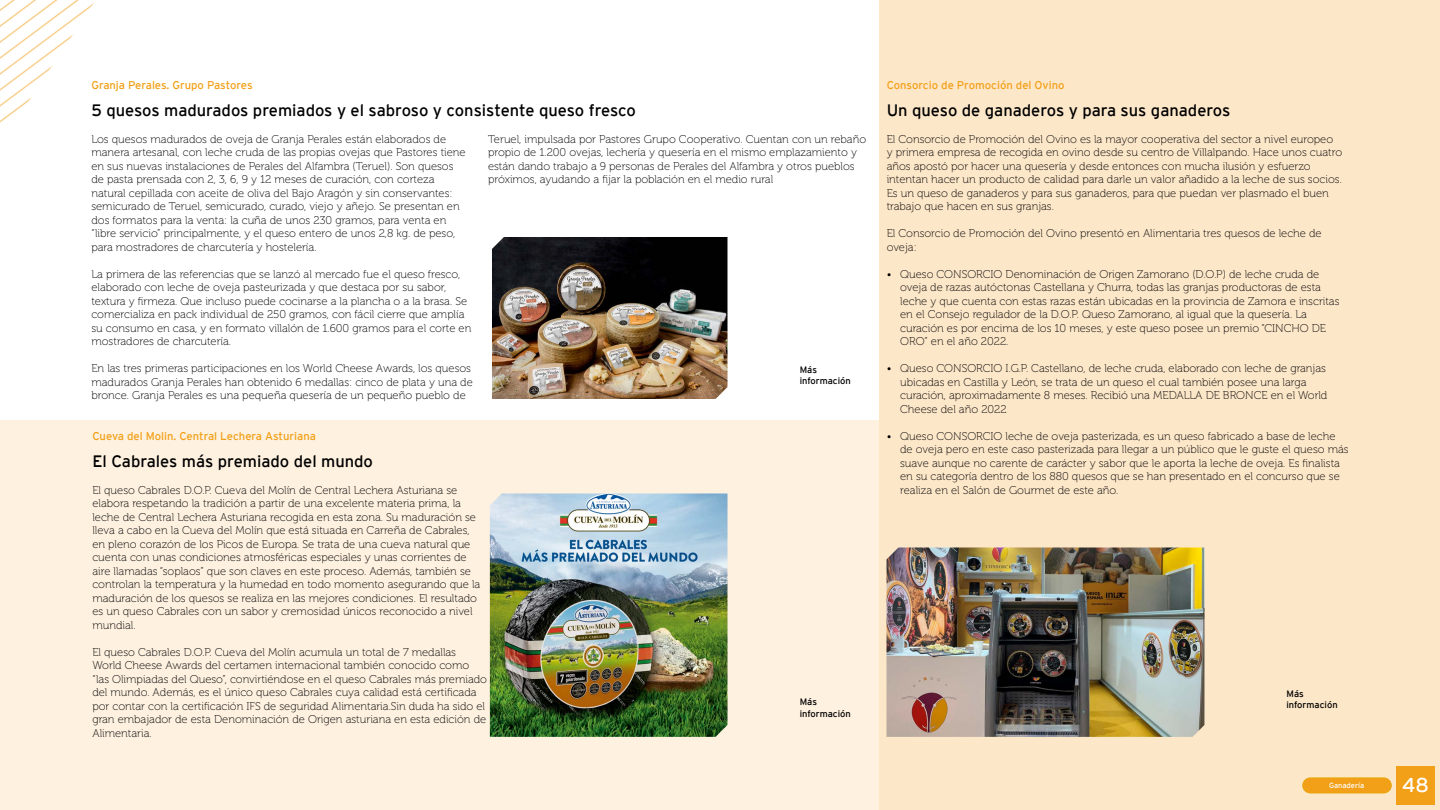
<style>
.page{position:relative;width:1440px;height:810px;background:#fff}
.page>*{position:absolute;margin:0;border:0;box-sizing:border-box;transform-origin:0 0}
.t1{font:20.02px "Interstate";color:#fff}
.t2{font:16.5px "Interstate";color:#000}
.t3{font:11.25px/13.5px "Museo 100";color:#000}
.t4{font:11.25px "Interstate";color:#f2a018}
.t5{font:9.3px/11.2px "Interstate";color:#000}
.t6{font:7.5px "Interstate";color:#fff}
</style>
<div class="page">
<div style="left:0;top:420px;width:879px;height:390px;background:#fef1e0"></div>
<div style="left:879px;top:0;width:561px;height:810px;background:#fde7c9"></div>
<svg style="left:0;top:0;width:94px;height:123px"></svg>
<img style="left:490px;top:494px;width:237px;height:243px">
<img style="left:492px;top:237px;width:236px;height:162px">
<img style="left:886px;top:548px;width:318px;height:189px">
<div style="left:1396px;top:766px;width:39px;height:39px;background:#f2a018"></div>
<div style="left:1302px;top:778px;width:90px;height:15px;background:#f2a018;border-radius:8px"></div>
<p class="t4" style="left:887px;top:78px;width:179px">Consorcio de Promoción del Ovino</p>
<h2 class="t2" style="left:887px;top:100px;width:345px">Un queso de ganaderos y para sus ganaderos</h2>
<p class="t3" style="left:887px;top:132px;width:457px">El Consorcio de Promoción del Ovino es la mayor cooperativa del sector a nivel europeo<br>y primera empresa de recogida en ovino desde su centro de Villalpando. Hace unos cuatro años apostó por hacer una quesería y desde entonces con mucha ilusión y esfuerzo intentan hacer un producto de calidad para darle un valor añadido a la leche de sus socios.<br>Es un queso de ganaderos y para sus ganaderos, para que puedan ver plasmado el buen trabajo que hacen en sus granjas.</p>
<p class="t3" style="left:887px;top:227px;width:437px">El Consorcio de Promoción del Ovino presentó en Alimentaria tres quesos de leche de oveja:</p>
<p class="t3" style="left:900px;top:267px;width:441px;text-indent:-14px">• Queso CONSORCIO Denominación de Origen Zamorano (D.O.P) de leche cruda de oveja de razas autóctonas Castellana y Churra, todas las granjas productoras de esta leche y que cuenta con estas razas están ubicadas en la provincia de Zamora e inscritas en el Consejo regulador de la D.O.P. Queso Zamorano, al igual que la quesería. La curación es por encima de los 10 meses, y este queso posee un premio “CINCHO DE ORO” en el año 2022.</p>
<p class="t3" style="left:900px;top:362px;width:429px;text-indent:-14px">• Queso CONSORCIO I.G.P. Castellano, de leche cruda, elaborado con leche de granjas ubicadas en Castilla y León, se trata de un queso el cual también posee una larga curación, aproximadamente 8 meses. Recibió una MEDALLA DE BRONCE en el World Cheese del año 2022</p>
<p class="t3" style="left:900px;top:429px;width:450px;text-indent:-14px">• Queso CONSORCIO leche de oveja pasterizada, es un queso fabricado a base de leche de oveja pero en este caso pasterizada para llegar a un público que le guste el queso más suave aunque no carente de carácter y sabor que le aporta la leche de oveja. Es finalista en su categoría dentro de los 880 quesos que se han presentado en el concurso que se realiza en el Salón de Gourmet de este año.</p>
<p class="t4" style="left:91px;top:78px;width:163px">Granja Perales. Grupo Pastores</p>
<h2 class="t2" style="left:91px;top:100px;width:546px">5 quesos madurados premiados y el sabroso y consistente queso fresco</h2>
<p class="t3" style="left:91px;top:132px;width:376px">Los quesos madurados de oveja de Granja Perales están elaborados de manera artesanal, con leche cruda de las propias ovejas que Pastores tiene en sus nuevas instalaciones de Perales del Alfambra (Teruel). Son quesos de pasta prensada con 2, 3, 6, 9 y 12 meses de curación, con corteza natural cepillada con aceite de oliva del Bajo Aragón y sin conservantes: semicurado de Teruel, semicurado, curado, viejo y añejo. Se presentan en dos formatos para la venta: la cuña de unos 230 gramos, para venta en “libre servicio” principalmente, y el queso entero de unos 2,8 kg. de peso, para mostradores de charcutería y hostelería.</p>
<p class="t3" style="left:91px;top:267px;width:381px">La primera de las referencias que se lanzó al mercado fue el queso fresco, elaborado con leche de oveja pasteurizada y que destaca por su sabor, textura y firmeza. Que incluso puede cocinarse a la plancha o a la brasa. Se comercializa en pack individual de 250 gramos, con fácil cierre que amplía su consumo en casa, y en formato villalón de 1.600 gramos para el corte en mostradores de charcutería.</p>
<p class="t3" style="left:91px;top:362px;width:383px">En las tres primeras participaciones en los World Cheese Awards, los quesos madurados Granja Perales han obtenido 6 medallas: cinco de plata y una de bronce. Granja Perales es una pequeña quesería de un pequeño pueblo de</p>
<p class="t3" style="left:488px;top:132px;width:380px">Teruel, impulsada por Pastores Grupo Cooperativo. Cuentan con un rebaño propio de 1.200 ovejas, lechería y quesería en el mismo emplazamiento y están dando trabajo a 9 personas de Perales del Alfambra y otros pueblos próximos, ayudando a fijar la población en el medio rural</p>
<p class="t5" style="left:800px;top:364px;width:53px">Más información</p>
<p class="t4" style="left:92px;top:429px;width:225px">Cueva del Molin. Central Lechera Asturiana</p>
<h2 class="t2" style="left:92px;top:451px;width:282px">El Cabrales más premiado del mundo</h2>
<p class="t3" style="left:92px;top:483px;width:390px">El queso Cabrales D.O.P. Cueva del Molín de Central Lechera Asturiana se elabora respetando la tradición a partir de una excelente materia prima, la leche de Central Lechera Asturiana recogida en esta zona. Su maduración se lleva a cabo en la Cueva del Molín que está situada en Carreña de Cabrales, en pleno corazón de los Picos de Europa. Se trata de una cueva natural que cuenta con unas condiciones atmosféricas especiales y unas corrientes de aire llamadas “soplaos” que son claves en este proceso. Además, también se controlan la temperatura y la humedad en todo momento asegurando que la maduración de los quesos se realiza en las mejores condiciones. El resultado es un queso Cabrales con un sabor y cremosidad únicos reconocido a nivel mundial.</p>
<p class="t3" style="left:92px;top:645px;width:396px">El queso Cabrales D.O.P. Cueva del Molín acumula un total de 7 medallas World Cheese Awards del certamen internacional también conocido como “las Olimpiadas del Queso”, convirtiéndose en el queso Cabrales más premiado del mundo. Además, es el único queso Cabrales cuya calidad está certificada por contar con la certificación IFS de seguridad Alimentaria.Sin duda ha sido el gran embajador de esta Denominación de Origen asturiana en esta edición de Alimentaria.</p>
<p class="t5" style="left:1286px;top:688px;width:19px">Más</p>
<p class="t5" style="left:800px;top:696px;width:19px">Más</p>
<p class="t5" style="left:1286px;top:699px;width:53px">información</p>
<p class="t5" style="left:800px;top:708px;width:53px">información</p>
<p class="t6" style="left:1332px;top:781px;width:31px">Editorial</p>
<h1 class="t1" style="left:1402px;top:774px;width:28px">48</h1>
<p class="t6" style="left:1329px;top:781px;width:37px">Ganadería</p>
</div>
